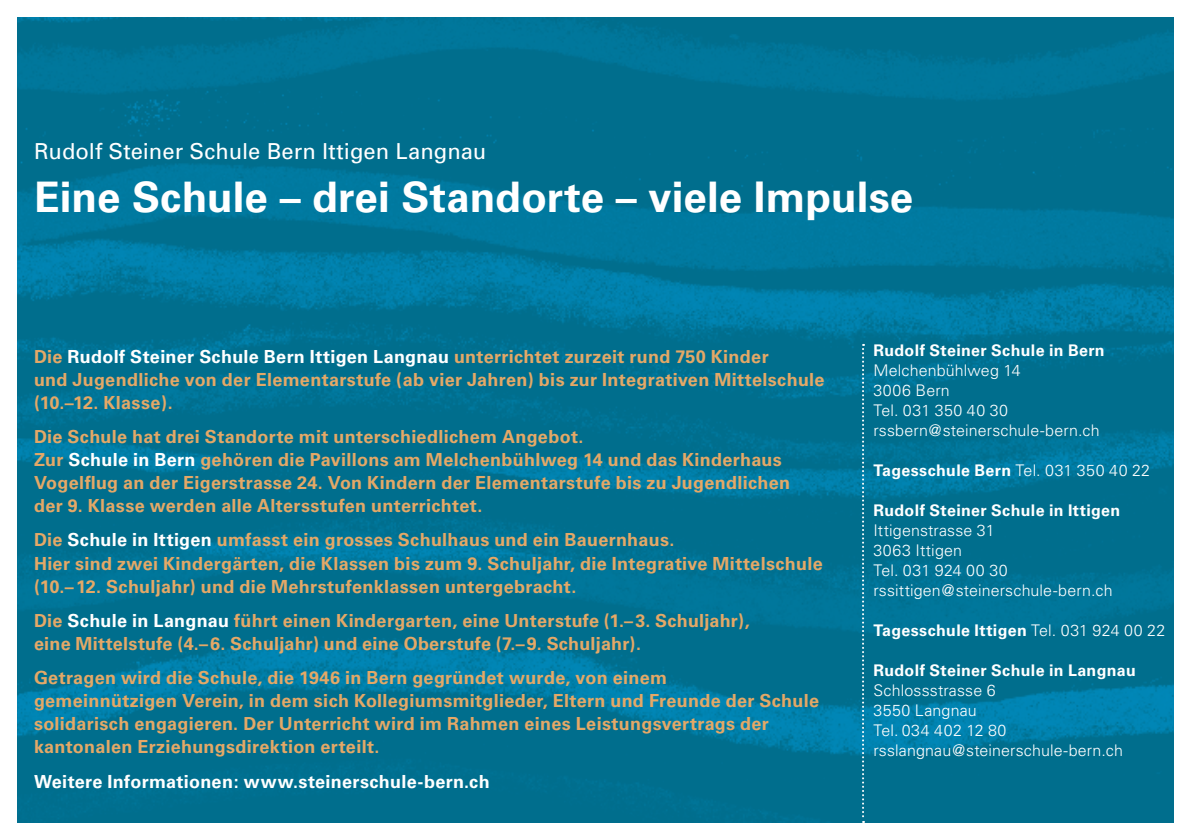
<style>
.page{position:relative;width:1191px;height:840px;background:#fff}
.page>*{position:absolute;margin:0;border:0;box-sizing:border-box;transform-origin:0 0}
.t1{font:700 42px "Univers";color:#fff}
.t2{font:22px "Univers";color:#fff}
.t3{font:700 18px/23px "Univers";letter-spacing:.015em;color:#e4a867}
.t4{font:700 18px "Univers";letter-spacing:.02em;color:#fff}
.t5{font:300 16px/20px "Univers";letter-spacing:.01em;color:#fff}
.t6{font:700 16px "Univers";letter-spacing:.02em;color:#fff}
.s1{color:#fff}
.s2{font-weight:300}
</style>
<div class="page">
<img style="left:17px;top:17px;width:1157px;height:805px">
<svg style="left:862px;top:344px;width:2px;height:478px"></svg>
<p class="t2" style="left:34px;top:137px;width:454px">Rudolf Steiner Schule Bern Ittigen Langnau</p>
<h1 class="t1" style="left:34px;top:173px;width:880px">Eine Schule – drei Standorte – viele Impulse</h1>
<p class="t3" style="left:34px;top:344px;width:792px">Die <span class="s1">Rudolf Steiner Schule Bern Ittigen Langnau</span> unterrichtet zurzeit rund 750 Kinder<br>und Jugendliche von der Elementarstufe (ab vier Jahren) bis zur Integrativen Mittelschule (10.–12. Klasse).</p>
<p class="t3" style="left:34px;top:425px;width:757px">Die Schule hat drei Standorte mit unterschiedlichem Angebot.<br>Zur <span class="s1">Schule in Bern</span> gehören die Pavillons am Melchenbühlweg 14 und das Kinderhaus Vogelflug an der Eigerstrasse 24. Von Kindern der Elementarstufe bis zu Jugendlichen der 9. Klasse werden alle Altersstufen unterrichtet.</p>
<p class="t3" style="left:34px;top:528px;width:790px">Die <span class="s1">Schule in Ittigen</span> umfasst ein grosses Schulhaus und ein Bauernhaus.<br>Hier sind zwei Kindergärten, die Klassen bis zum 9. Schuljahr, die Integrative Mittelschule (10.–12. Schuljahr) und die Mehrstufenklassen untergebracht.</p>
<p class="t3" style="left:34px;top:609px;width:717px">Die <span class="s1">Schule in Langnau</span> führt einen Kindergarten, eine Unterstufe (1.–3. Schuljahr), eine Mittelstufe (4.–6. Schuljahr) und eine Oberstufe (7.–9. Schuljahr).</p>
<p class="t3" style="left:34px;top:666px;width:786px">Getragen wird die Schule, die 1946 in Bern gegründet wurde, von einem<br>gemeinnützigen Verein, in dem sich Kollegiumsmitglieder, Eltern und Freunde der Schule solidarisch engagieren. Der Unterricht wird im Rahmen eines Leistungsvertrags der kantonalen Erziehungsdirektion erteilt.</p>
<p class="t4" style="left:34px;top:770px;width:457px">Weitere Informationen: www.steinerschule-bern.ch</p>
<p class="t6" style="left:873px;top:341px;width:233px">Rudolf Steiner Schule in Bern</p>
<p class="t5" style="left:873px;top:360px;width:228px">Melchenbühlweg 14<br>3006 Bern<br>Tel. 031 350 40 30 rssbern@steinerschule-bern.ch</p>
<p class="t6" style="left:873px;top:461px;width:278px">Tagesschule Bern <span class="s2">Tel. 031 350 40 22</span></p>
<p class="t6" style="left:873px;top:501px;width:248px">Rudolf Steiner Schule in Ittigen</p>
<p class="t5" style="left:873px;top:520px;width:241px">Ittigenstrasse 31<br>3063 Ittigen<br>Tel. 031 924 00 30 rssittigen@steinerschule-bern.ch</p>
<p class="t6" style="left:873px;top:621px;width:293px">Tagesschule Ittigen <span class="s2">Tel. 031 924 00 22</span></p>
<p class="t6" style="left:873px;top:661px;width:264px">Rudolf Steiner Schule in Langnau</p>
<p class="t5" style="left:873px;top:680px;width:251px">Schlossstrasse 6<br>3550 Langnau<br>Tel. 034 402 12 80 rsslangnau@steinerschule-bern.ch</p>
</div>
